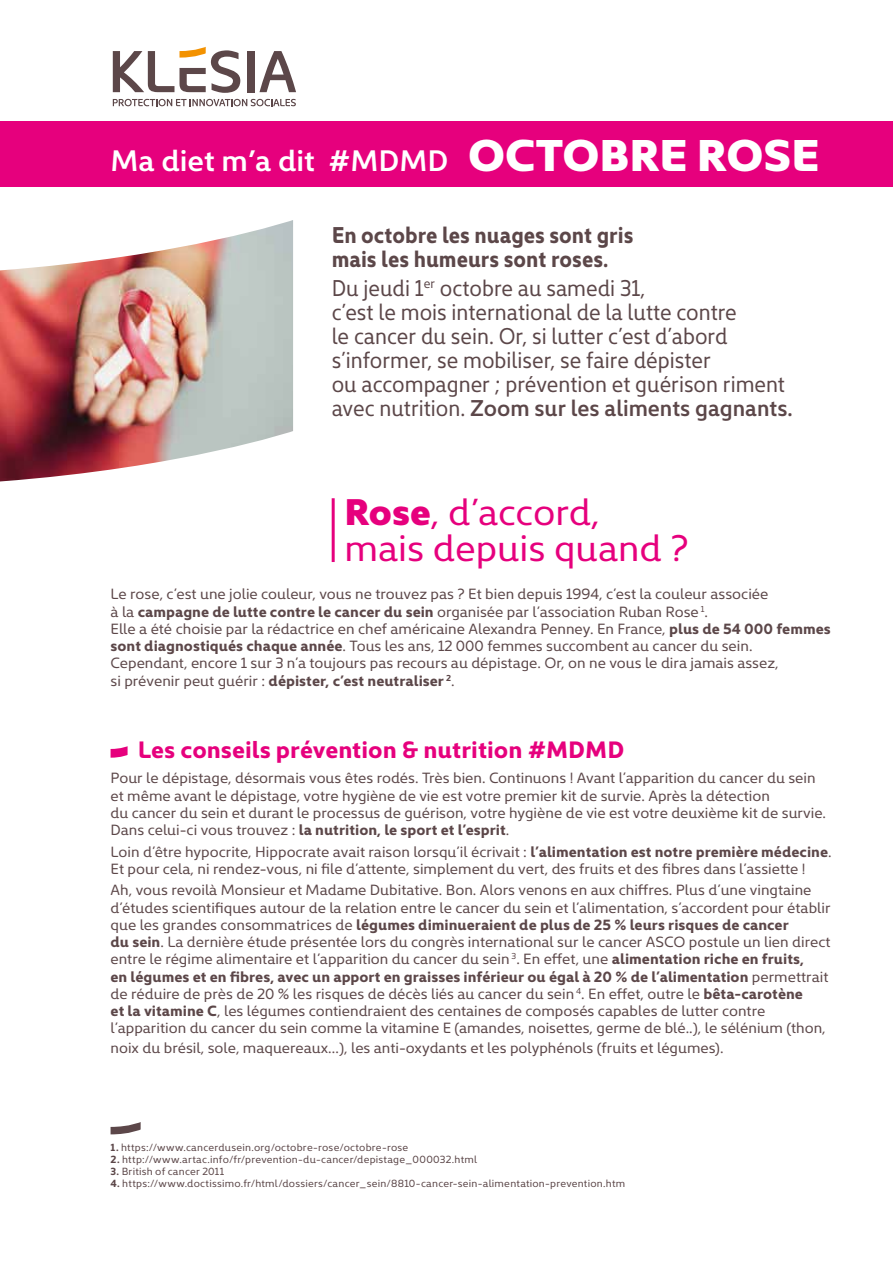
<style>
.page{position:relative;width:893px;height:1263px;background:#fff}
.page>*{position:absolute;margin:0;border:0;box-sizing:border-box;transform-origin:0 0}
.t1{font:37.5px/36px "Kyrial Display Pro";color:#e6007d}
.t2{font:600 30px "Kyrial Display Pro";color:#fff}
.t3{font:700 24px "Kyrial Display Pro";color:#e6007d}
.t4{font:23.1px/24px "Kyrial Display Pro";color:#5c4749;scale:.91 1}
.t5{font:700 23.1px/24px "Kyrial Display Pro";color:#5c4749;scale:.91 1}
.t6{font:15px/17.2px "Kyrial Display Pro";color:#5c4749}
.t7{font:10.5px "Kyrial Display Pro";letter-spacing:.02em;color:#5c4749}
.s1{font-weight:900;font-size:45px}
.s2{font-weight:600}
.s3{font-weight:900}
.s4{font-weight:700}
</style>
<div class="page">
<div style="left:0;top:121px;width:893px;height:66px;background:#e6007d"></div>
<svg style="left:111px;top:746px;width:17px;height:12px"></svg>
<hr style="left:332px;top:498px;width:3px;height:64px;background:#e6007d">
<div style="left:247px;top:51px;width:7px;height:41px;background:#5c4749"></div>
<svg style="left:259px;top:51px;width:37px;height:41px"></svg>
<svg style="left:113px;top:47px;width:128px;height:46px"></svg>
<svg style="left:113px;top:99px;width:183px;height:7px"></svg>
<img style="left:0;top:220px;width:293px;height:261px">
<svg style="left:111px;top:1122px;width:30px;height:12px"></svg>
<h2 class="t2" style="left:111px;top:139px;width:710px">Ma diet m’a dit #MDMD <span class="s1">OCTOBRE ROSE</span></h2>
<h3 class="t5" style="left:332px;top:222px;width:333px">En octobre les nuages sont gris mais les humeurs sont roses.</h3>
<p class="t4" style="left:332px;top:274px;width:508px">Du jeudi 1<sup>er</sup> octobre au samedi 31,<br>c’est le mois international de la lutte contre<br>le cancer du sein. Or, si lutter c’est d’abord s’informer, se mobiliser, se faire dépister<br>ou accompagner ; prévention et guérison riment avec nutrition. <span class="s2">Zoom sur les aliments gagnants.</span></p>
<h1 class="t1" style="left:344px;top:492px;width:346px"><span class="s3">Rose</span>, d’accord, mais depuis quand ?</h1>
<p class="t6" style="left:111px;top:585px;width:722px">Le rose, c’est une jolie couleur, vous ne trouvez pas ? Et bien depuis 1994, c’est la couleur associée<br>à la <span class="s4">campagne de lutte contre le cancer du sein</span> organisée par l’association Ruban Rose <sup>1</sup>.<br>Elle a été choisie par la rédactrice en chef américaine Alexandra Penney. En France, <span class="s4">plus de 54 000 femmes sont diagnostiqués chaque année</span>. Tous les ans, 12 000 femmes succombent au cancer du sein.<br>Cependant, encore 1 sur 3 n’a toujours pas recours au dépistage. Or, on ne vous le dira jamais assez,<br>si prévenir peut guérir : <span class="s4">dépister, c’est neutraliser</span> <sup>2</sup>.</p>
<h3 class="t3" style="left:138px;top:732px;width:488px">Les conseils prévention &amp; nutrition #MDMD</h3>
<p class="t6" style="left:111px;top:769px;width:717px">Pour le dépistage, désormais vous êtes rodés. Très bien. Continuons ! Avant l’apparition du cancer du sein et même avant le dépistage, votre hygiène de vie est votre premier kit de survie. Après la détection<br>du cancer du sein et durant le processus de guérison, votre hygiène de vie est votre deuxième kit de survie.<br>Dans celui-ci vous trouvez : <span class="s4">la nutrition, le sport et l’esprit</span>.</p>
<p class="t6" style="left:111px;top:842px;width:723px">Loin d’être hypocrite, Hippocrate avait raison lorsqu’il écrivait : <span class="s4">l’alimentation est notre première médecine</span>.<br>Et pour cela, ni rendez-vous, ni file d’attente, simplement du vert, des fruits et des fibres dans l’assiette !</p>
<p class="t6" style="left:111px;top:881px;width:721px">Ah, vous revoilà Monsieur et Madame Dubitative. Bon. Alors venons en aux chiffres. Plus d’une vingtaine d’études scientifiques autour de la relation entre le cancer du sein et l’alimentation, s’accordent pour établir que les grandes consommatrices de <span class="s4">légumes diminueraient de plus de 25 % leurs risques de cancer<br>du sein</span>. La dernière étude présentée lors du congrès international sur le cancer ASCO postule un lien direct entre le régime alimentaire et l’apparition du cancer du sein <sup>3</sup>. En effet, une <span class="s4">alimentation riche en fruits,<br>en légumes et en fibres, avec un apport en graisses inférieur ou égal à 20 % de l’alimentation</span> permettrait de réduire de près de 20 % les risques de décès liés au cancer du sein <sup>4</sup>. En effet, outre le <span class="s4">bêta-carotène<br>et la vitamine C</span>, les légumes contiendraient des centaines de composés capables de lutter contre l’apparition du cancer du sein comme la vitamine E (amandes, noisettes, germe de blé..), le sélénium (thon,</p>
<p class="t6" style="left:111px;top:1038px;width:614px">noix du brésil, sole, maquereaux…), les anti-oxydants et les polyphénols (fruits et légumes).</p>
<p class="t7" style="left:111px;top:1140px;width:299px"><span class="s4">1.</span> https://www.cancerdusein.org/octobre-rose/octobre-rose</p>
<p class="t7" style="left:111px;top:1152px;width:368px"><span class="s4">2.</span> http://www.artac.info/fr/prevention-du-cancer/depistage_000032.html</p>
<p class="t7" style="left:111px;top:1164px;width:115px"><span class="s4">3.</span> British of cancer 2011</p>
<p class="t7" style="left:111px;top:1176px;width:516px"><span class="s4">4.</span> https://www.doctissimo.fr/html/dossiers/cancer_sein/8810-cancer-sein-alimentation-prevention.htm</p>
</div>
